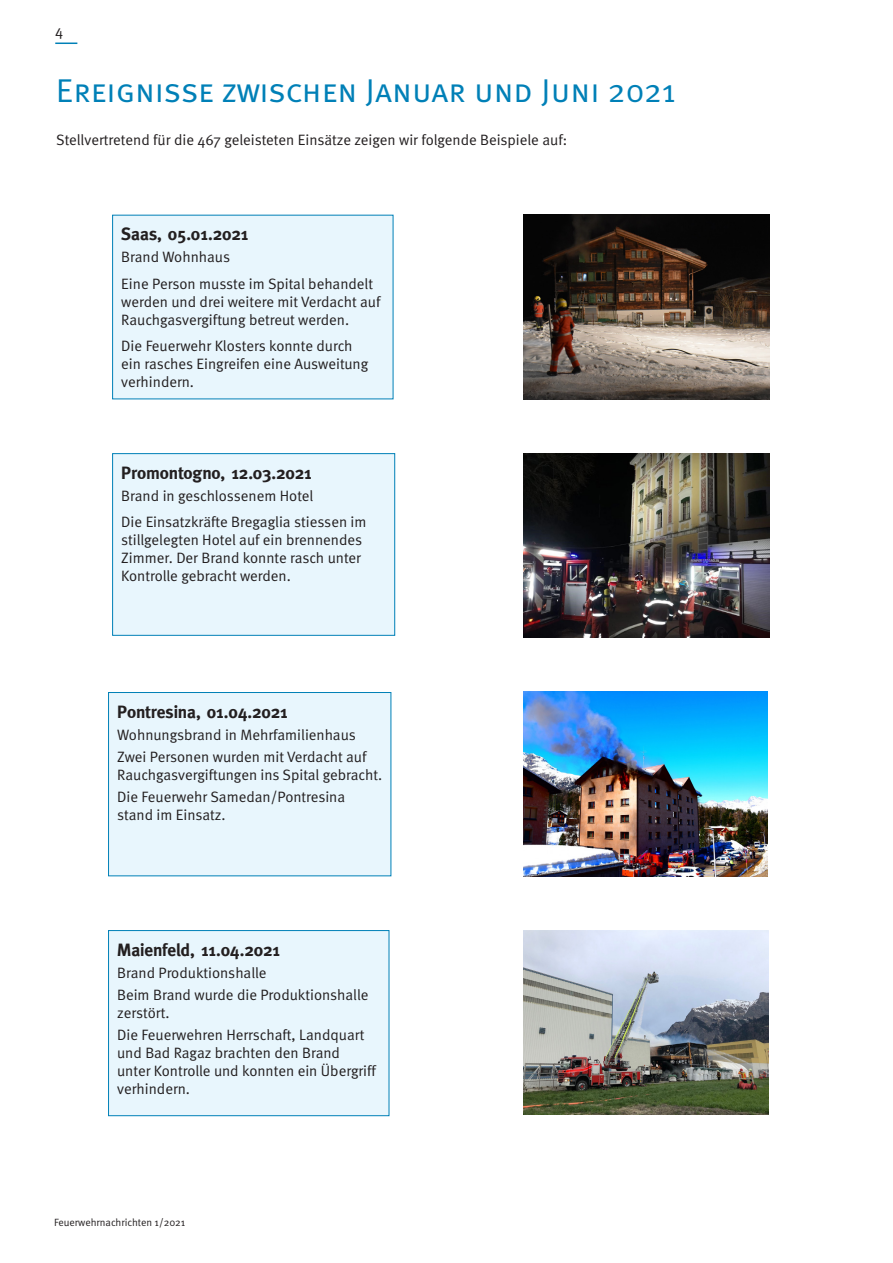
<style>
.page{position:relative;width:893px;height:1263px;background:#fff}
.page>*{position:absolute;margin:0;border:0;box-sizing:border-box;transform-origin:0 0}
.Titel{font:33px "Meta Normal Caps";color:#0080b7}
.Untertitel_1_2{font:700 17.55px "Meta";letter-spacing:-.01em;color:#231f20}
.Untertitel_1_2-2{font:15px/18px "Meta Normal";color:#231f20}
.Ereignisse{font:15px/18px "Meta Normal";color:#231f20}
.Text{font:15px "Meta Normal";color:#231f20}
.t1{font:10.5px "Meta Normal";color:#231f20}
</style>
<div class="page">
<svg style="left:55px;top:43px;width:22px;height:1px"></svg>
<div style="left:109px;top:692px;width:282px;height:184px;background:#e8f6fd"></div>
<div style="left:108px;top:692px;width:283px;height:184px;border:1px solid #0080b7"></div>
<div style="left:113px;top:454px;width:282px;height:181px;background:#e8f6fd"></div>
<div style="left:112px;top:453px;width:283px;height:183px;border:1px solid #0080b7"></div>
<div style="left:113px;top:215px;width:280px;height:184px;background:#e8f6fd"></div>
<img style="left:523px;top:215px;width:247px;height:184px">
<img style="left:523px;top:453px;width:246px;height:185px">
<img style="left:523px;top:692px;width:244px;height:184px">
<div style="left:109px;top:930px;width:280px;height:186px;background:#e8f6fd"></div>
<div style="left:108px;top:930px;width:281px;height:186px;border:1px solid #0080b7"></div>
<img style="left:523px;top:930px;width:245px;height:185px">
<p class="Ereignisse" style="left:55px;top:21px;width:10px">4</p>
<p class="Titel" style="left:56px;top:72px;width:621px">Ereignisse zwischen Januar und Juni 2021</p>
<p class="Text" style="left:56px;top:131px;width:513px">Stellvertretend für die 467 geleisteten Einsätze zeigen wir folgende Beispiele auf:</p>
<p class="Untertitel_1_2" style="left:121px;top:224px;width:129px">Saas, 05.01.2021</p>
<p class="Untertitel_1_2-2" style="left:121px;top:248px;width:110px">Brand Wohnhaus</p>
<p class="Ereignisse" style="left:121px;top:274px;width:261px">Eine Person musste im Spital behandelt werden und drei weitere mit Verdacht auf<br>Rauchgasvergiftung betreut werden.</p>
<p class="Ereignisse" style="left:121px;top:337px;width:248px">Die Feuerwehr Klosters konnte durch ein rasches Eingreifen eine Ausweitung verhindern.</p>
<p class="Untertitel_1_2" style="left:121px;top:462px;width:192px">Promontogno, 12.03.2021</p>
<p class="Untertitel_1_2-2" style="left:121px;top:486px;width:194px">Brand in geschlossenem Hotel</p>
<p class="Ereignisse" style="left:121px;top:513px;width:247px">Die Einsatzkräfte Bregaglia stiessen im stillgelegten Hotel auf ein brennendes Zimmer. Der Brand konnte rasch unter Kontrolle gebracht werden.</p>
<p class="Untertitel_1_2" style="left:117px;top:701px;width:172px">Pontresina, 01.04.2021</p>
<p class="Untertitel_1_2-2" style="left:117px;top:725px;width:240px">Wohnungsbrand in Mehrfamilienhaus</p>
<p class="Untertitel_1_2-2" style="left:117px;top:747px;width:266px">Zwei Personen wurden mit Verdacht auf<br>Rauchgasvergiftungen ins Spital gebracht.</p>
<p class="Untertitel_1_2-2" style="left:117px;top:788px;width:229px">Die Feuerwehr Samedan/Pontresina stand im Einsatz.</p>
<p class="Untertitel_1_2" style="left:117px;top:939px;width:164px">Maienfeld, 11.04.2021</p>
<p class="Untertitel_1_2-2" style="left:117px;top:963px;width:151px">Brand Produktionshalle</p>
<p class="Untertitel_1_2-2" style="left:117px;top:985px;width:253px">Beim Brand wurde die Produktionshalle zerstört.</p>
<p class="Untertitel_1_2-2" style="left:117px;top:1026px;width:260px">Die Feuerwehren Herrschaft, Landquart und Bad Ragaz brachten den Brand unter Kontrolle und konnten ein Übergriff verhindern.</p>
<p class="t1" style="left:54px;top:1216px;width:133px">Feuerwehrnachrichten 1/2021</p>
</div>
